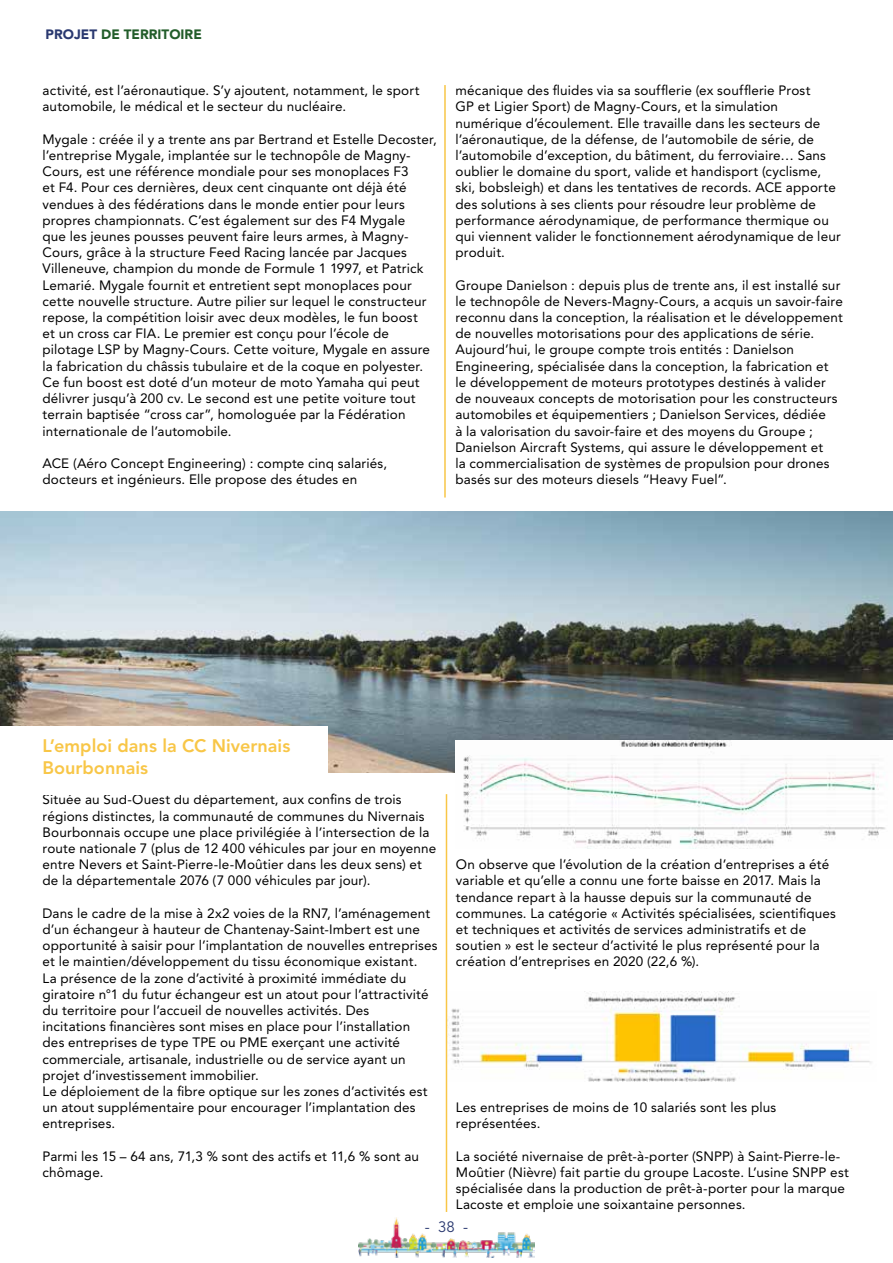
<style>
.page{position:relative;width:893px;height:1263px;background:#fff}
.page>*{position:absolute;margin:0;border:0;box-sizing:border-box;transform-origin:0 0}
.t1{font:800 18px/21.6px "Avenir LT Std";letter-spacing:.005em;color:#f8c647}
.t2{font:15px "Avenir LT Std";color:#2a3970}
.t3{font:13.5px/16.2px "Avenir LT Std";letter-spacing:.01em;color:#000}
.t4{font:900 13.5px "Avenir LT Std";color:#225d2a}
.s1{color:#2a3970}
</style>
<div class="page">
<img style="left:359px;top:1218px;width:175px;height:39px">
<img style="left:0;top:511px;width:893px;height:262px">
<div style="left:0;top:726px;width:327px;height:68px;background:#fff"></div>
<img style="left:456px;top:740px;width:437px;height:108px">
<img style="left:447px;top:991px;width:424px;height:90px">
<hr style="left:446px;top:794px;width:1px;height:418px;background:#f8c647">
<hr style="left:444px;top:85px;width:2px;height:412px;background:#f8c647">
<p class="t4" style="left:46px;top:26px;width:158px"><span class="s1">PROJET</span> DE TERRITOIRE</p>
<p class="t3" style="left:43px;top:83px;width:378px">activité, est l’aéronautique. S’y ajoutent, notamment, le sport automobile, le médical et le secteur du nucléaire.</p>
<p class="t3" style="left:43px;top:131px;width:396px">Mygale : créée il y a trente ans par Bertrand et Estelle Decoster, l’entreprise Mygale, implantée sur le technopôle de Magny-Cours, est une référence mondiale pour ses monoplaces F3<br>et F4. Pour ces dernières, deux cent cinquante ont déjà été vendues à des fédérations dans le monde entier pour leurs propres championnats. C’est également sur des F4 Mygale<br>que les jeunes pousses peuvent faire leurs armes, à Magny-Cours, grâce à la structure Feed Racing lancée par Jacques Villeneuve, champion du monde de Formule 1 1997, et Patrick Lemarié. Mygale fournit et entretient sept monoplaces pour cette nouvelle structure. Autre pilier sur lequel le constructeur repose, la compétition loisir avec deux modèles, le fun boost<br>et un cross car FIA. Le premier est conçu pour l’école de pilotage LSP by Magny-Cours. Cette voiture, Mygale en assure la fabrication du châssis tubulaire et de la coque en polyester.<br>Ce fun boost est doté d’un moteur de moto Yamaha qui peut délivrer jusqu’à 200 cv. Le second est une petite voiture tout terrain baptisée “cross car”, homologuée par la Fédération internationale de l’automobile.</p>
<p class="t3" style="left:43px;top:455px;width:346px">ACE (Aéro Concept Engineering) : compte cinq salariés, docteurs et ingénieurs. Elle propose des études en</p>
<p class="t3" style="left:455px;top:83px;width:387px">mécanique des fluides via sa soufflerie (ex soufflerie Prost<br>GP et Ligier Sport) de Magny-Cours, et la simulation numérique d’écoulement. Elle travaille dans les secteurs de l’aéronautique, de la défense, de l’automobile de série, de l’automobile d’exception, du bâtiment, du ferroviaire… Sans oublier le domaine du sport, valide et handisport (cyclisme, ski, bobsleigh) et dans les tentatives de records. ACE apporte des solutions à ses clients pour résoudre leur problème de performance aérodynamique, de performance thermique ou qui viennent valider le fonctionnement aérodynamique de leur produit.</p>
<p class="t3" style="left:455px;top:277px;width:389px">Groupe Danielson : depuis plus de trente ans, il est installé sur le technopôle de Nevers-Magny-Cours, a acquis un savoir-faire reconnu dans la conception, la réalisation et le développement de nouvelles motorisations pour des applications de série.<br>Aujourd’hui, le groupe compte trois entités : Danielson Engineering, spécialisée dans la conception, la fabrication et<br>le développement de moteurs prototypes destinés à valider de nouveaux concepts de motorisation pour les constructeurs automobiles et équipementiers ; Danielson Services, dédiée<br>à la valorisation du savoir-faire et des moyens du Groupe ; Danielson Aircraft Systems, qui assure le développement et<br>la commercialisation de systèmes de propulsion pour drones basés sur des moteurs diesels “Heavy Fuel”.</p>
<h1 class="t1" style="left:43px;top:735px;width:249px">L’emploi dans la CC Nivernais<br>Bourbonnais</h1>
<p class="t3" style="left:43px;top:792px;width:395px">Située au Sud-Ouest du département, aux confins de trois régions distinctes, la communauté de communes du Nivernais Bourbonnais occupe une place privilégiée à l’intersection de la route nationale 7 (plus de 12 400 véhicules par jour en moyenne entre Nevers et Saint-Pierre-le-Moûtier dans les deux sens) et de la départementale 2076 (7 000 véhicules par jour).</p>
<p class="t3" style="left:43px;top:905px;width:396px">Dans le cadre de la mise à 2x2 voies de la RN7, l’aménagement d’un échangeur à hauteur de Chantenay-Saint-Imbert est une opportunité à saisir pour l’implantation de nouvelles entreprises et le maintien/développement du tissu économique existant.<br>La présence de la zone d’activité à proximité immédiate du giratoire n°1 du futur échangeur est un atout pour l’attractivité du territoire pour l’accueil de nouvelles activités. Des<br>incitations financières sont mises en place pour l’installation<br>des entreprises de type TPE ou PME exerçant une activité commerciale, artisanale, industrielle ou de service ayant un projet d’investissement immobilier.<br>Le déploiement de la fibre optique sur les zones d’activités est un atout supplémentaire pour encourager l’implantation des entreprises.</p>
<p class="t3" style="left:43px;top:1148px;width:378px">Parmi les 15 – 64 ans, 71,3 % sont des actifs et 11,6 % sont au chômage.</p>
<p class="t3" style="left:456px;top:856px;width:382px">On observe que l’évolution de la création d’entreprises a été variable et qu’elle a connu une forte baisse en 2017. Mais la tendance repart à la hausse depuis sur la communauté de communes. La catégorie « Activités spécialisées, scientifiques et techniques et activités de services administratifs et de soutien » est le secteur d’activité le plus représenté pour la création d’entreprises en 2020 (22,6 %).</p>
<p class="t3" style="left:456px;top:1099px;width:322px">Les entreprises de moins de 10 salariés sont les plus représentées.</p>
<p class="t3" style="left:456px;top:1148px;width:394px">La société nivernaise de prêt-à-porter (SNPP) à Saint-Pierre-le-Moûtier (Nièvre) fait partie du groupe Lacoste. L’usine SNPP est spécialisée dans la production de prêt-à-porter pour la marque Lacoste et emploie une soixantaine personnes.</p>
<p class="t2" style="left:425px;top:1218px;width:45px">- 38 -</p>
</div>
